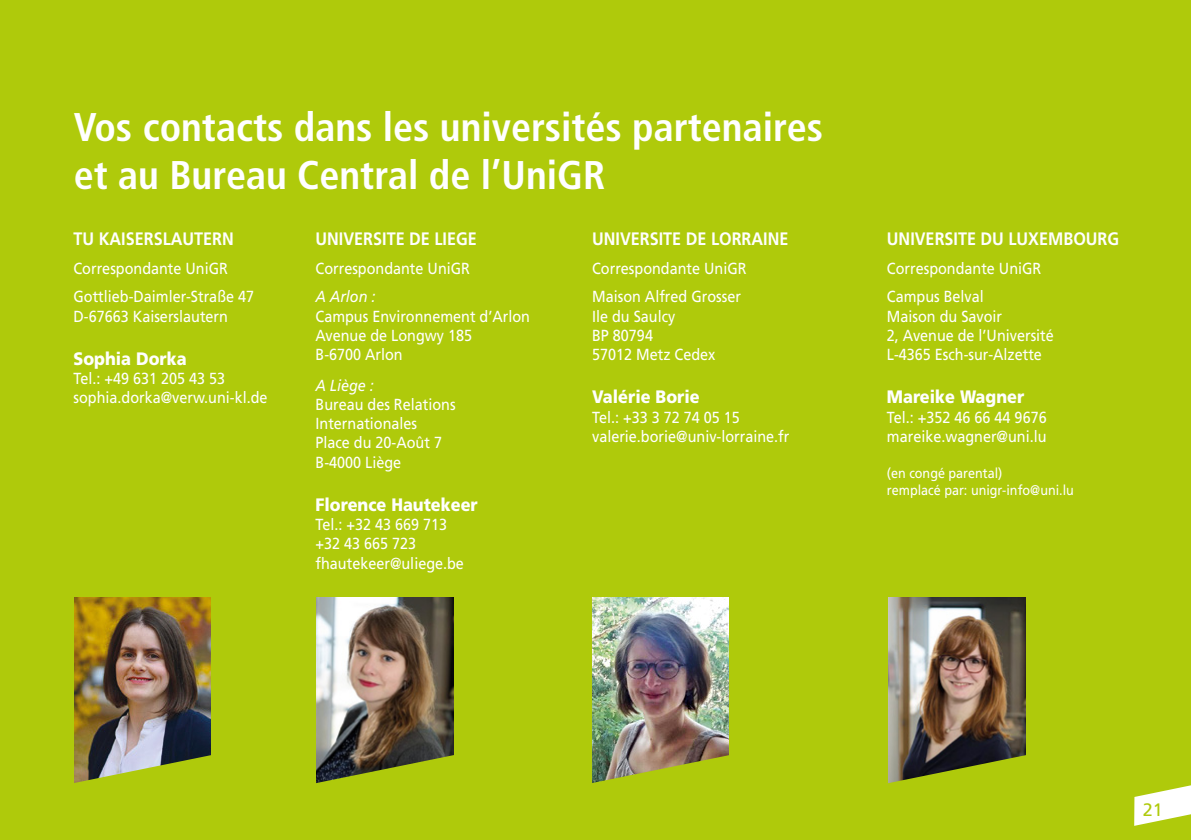
<style>
.page{position:relative;width:1191px;height:840px;background:#fff}
.page>*{position:absolute;margin:0;border:0;box-sizing:border-box;transform-origin:0 0}
.t1{font:700 condensed 40px/48px "Frutiger";color:#fff}
.t2{font:700 18px "Frutiger";color:#fff;scale:.9 1}
.t3{font:900 18px "Frutiger";color:#fff;scale:.9 1}
.t4{font:18px "Frutiger";color:#afca0b}
.t5{font:16px/19.2px "Frutiger";color:#fff;scale:.9 1}
.t6{font:italic 16px "Frutiger";color:#fff;scale:.9 1}
.t7{font:14px/16.8px "Frutiger";color:#fff;scale:.9 1}
</style>
<div class="page">
<div style="left:0;top:0;width:1191px;height:839px;background:#afca0b"></div>
<svg style="left:1134px;top:785px;width:57px;height:40px"></svg>
<img style="left:74px;top:597px;width:137px;height:148px">
<svg style="left:74px;top:745px;width:137px;height:38px"></svg>
<img style="left:316px;top:597px;width:137px;height:148px">
<img style="left:592px;top:597px;width:136px;height:148px">
<img style="left:889px;top:597px;width:136px;height:148px">
<svg style="left:316px;top:745px;width:138px;height:38px"></svg>
<img style="left:592px;top:745px;width:137px;height:38px">
<svg style="left:888px;top:745px;width:138px;height:39px"></svg>
<h1 class="t1" style="left:74px;top:103px;width:751px">Vos contacts dans les universités partenaires et au Bureau Central de l’UniGR</h1>
<p class="t2" style="left:73px;top:228px;width:180px">TU KAISERSLAUTERN</p>
<p class="t5" style="left:73px;top:253px;width:202px;line-height:28.8px">Correspondante UniGR<br>Gottlieb-Daimler-Straße 47</p>
<p class="t5" style="left:73px;top:306px;width:173px">D-67663 Kaiserslautern</p>
<p class="t3" style="left:73px;top:347px;width:127px">Sophia Dorka</p>
<p class="t5" style="left:73px;top:369px;width:217px">Tel.: +49 631 205 43 53 sophia.dorka@verw.uni-kl.de</p>
<p class="t2" style="left:315px;top:228px;width:181px">UNIVERSITE DE LIEGE</p>
<p class="t5" style="left:315px;top:258px;width:173px">Correspondante UniGR</p>
<p class="t6" style="left:315px;top:287px;width:68px">A Arlon :</p>
<p class="t5" style="left:315px;top:306px;width:240px">Campus Environnement d’Arlon<br>Avenue de Longwy 185<br>B-6700 Arlon</p>
<p class="t6" style="left:315px;top:375px;width:66px">A Liège :</p>
<p class="t5" style="left:315px;top:394px;width:157px">Bureau des Relations<br>Internationales<br>Place du 20-Août 7<br>B-4000 Liège</p>
<p class="t3" style="left:315px;top:493px;width:182px">Florence Hautekeer</p>
<p class="t5" style="left:315px;top:514px;width:166px">Tel.: +32 43 669 713 +32 43 665 723 fhautekeer@uliege.be</p>
<p class="t2" style="left:592px;top:228px;width:220px">UNIVERSITE DE LORRAINE</p>
<p class="t5" style="left:592px;top:253px;width:173px;line-height:28.8px">Correspondante UniGR<br>Maison Alfred Grosser</p>
<p class="t5" style="left:592px;top:306px;width:138px">Ile du Saulcy<br>BP 80794<br>57012 Metz Cedex</p>
<p class="t3" style="left:592px;top:386px;width:121px">Valérie Borie</p>
<p class="t5" style="left:592px;top:407px;width:221px">Tel.: +33 3 72 74 05 15 valerie.borie@univ-lorraine.fr</p>
<p class="t2" style="left:887px;top:228px;width:260px">UNIVERSITE DU LUXEMBOURG</p>
<p class="t5" style="left:887px;top:253px;width:173px;line-height:28.8px">Correspondante UniGR<br>Campus Belval</p>
<p class="t5" style="left:887px;top:306px;width:187px">Maison du Savoir<br>2, Avenue de l’Université<br>L-4365 Esch-sur-Alzette</p>
<p class="t3" style="left:887px;top:386px;width:154px">Mareike Wagner</p>
<p class="t5" style="left:887px;top:407px;width:179px">Tel.: +352 46 66 44 9676 mareike.wagner@uni.lu</p>
<p class="t7" style="left:887px;top:464px;width:209px">(en congé parental)<br>remplacé par: unigr-info@uni.lu</p>
<p class="t4" style="left:1142px;top:798px;width:22px">21</p>
</div>
